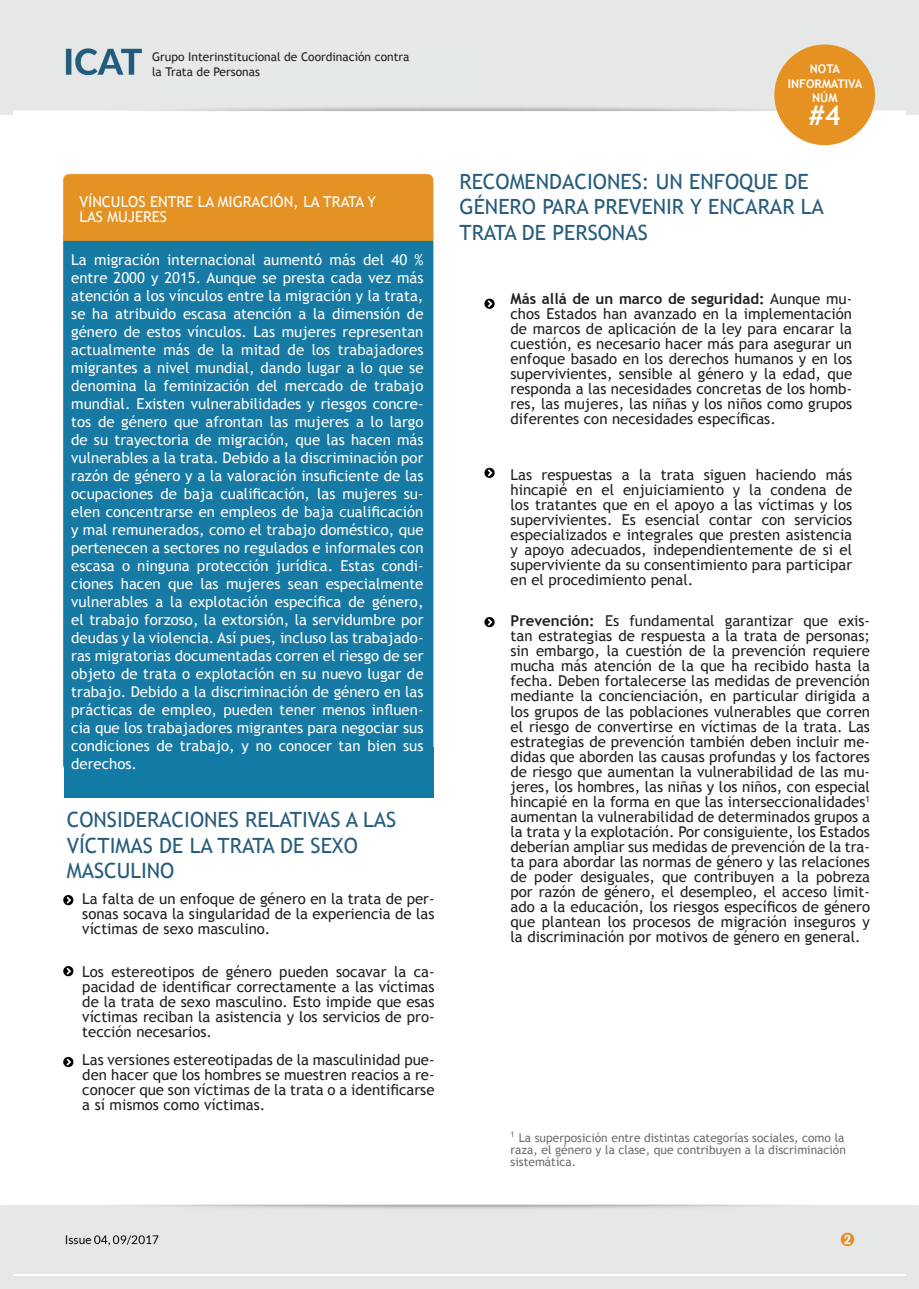
<style>
.page{position:relative;width:919px;height:1289px;background:#fff}
.page>*{position:absolute;margin:0;border:0;box-sizing:border-box;transform-origin:0 0}
.t1{font:700 27px "Trebuchet MS";color:#fff}
.t2{font:21px/25.2px "Trebuchet MS";color:#265c7d}
.t3{font:15px/15px "Trebuchet MS";color:#231f20;text-align:justify}
.t4{font:15px/18px "Trebuchet MS";color:#fff;text-align:justify}
.t5{font:12px/12px "Trebuchet MS";color:#6c6d70;text-align:justify}
.t6{font:12px/15px "Trebuchet MS";color:#231f20}
.t7{font:700 12px/14.4px "Trebuchet MS";color:#fff;text-align:center}
.s1{font-weight:700}
</style>
<div class="page">
<img style="left:13px;top:13px;width:892px;height:1260px">
<div style="left:64px;top:747px;width:369px;height:50px;background:#117ba5"></div>
<div style="left:774px;top:44px;width:100px;height:101px;background:#e59223;border-radius:50%"></div>
<div style="left:147px;top:39px;width:333px;height:56px;background:#e5e9e8"></div>
<div style="left:13px;top:1276px;width:896px;height:12px;background:#e6e8e7"></div>
<div style="left:0;top:1205px;width:13px;height:83px;background:#e6e8e7"></div>
<div style="left:906px;top:1205px;width:12px;height:83px;background:#e6e8e7"></div>
<div style="left:13px;top:0;width:896px;height:13px;background:#e6e8e7"></div>
<div style="left:0;top:0;width:13px;height:114px;background:#e6e8e7"></div>
<div style="left:906px;top:0;width:12px;height:114px;background:#e6e8e7"></div>
<p class="t6" style="left:152px;top:50px;width:259px">Grupo Interinstitucional de Coordinación contra la Trata de Personas</p>
<p class="t4" style="left:79px;top:194px;width:298px;line-height:15px">VÍNCULOS ENTRE LA MIGRACIÓN, LA TRATA Y<br>LAS MUJERES</p>
<p class="t4" style="left:71px;top:251px;width:354px">La migración internacional aumentó más del 40 % entre 2000 y 2015. Aunque se presta cada vez más atención a los vínculos entre la migración y la trata, se ha atribuido escasa atención a la dimensión de género de estos vínculos. Las mujeres representan actualmente más de la mitad de los trabajadores migrantes a nivel mundial, dando lugar a lo que se denomina la feminización del mercado de trabajo mundial. Existen vulnerabilidades y riesgos concre&shy;tos de género que afrontan las mujeres a lo largo de su trayectoria de migración, que las hacen más vulnerables a la trata. Debido a la discriminación por razón de género y a la valoración insuficiente de las ocupaciones de baja cualificación, las mujeres su&shy;elen concentrarse en empleos de baja cualificación y mal remunerados, como el trabajo doméstico, que pertenecen a sectores no regulados e informales con escasa o ninguna protección jurídica. Estas condi&shy;ciones hacen que las mujeres sean especialmente vulnerables a la explotación específica de género, el trabajo forzoso, la extorsión, la servidumbre por deudas y la violencia. Así pues, incluso las trabajado&shy;ras migratorias documentadas corren el riesgo de ser objeto de trata o explotación en su nuevo lugar de trabajo. Debido a la discriminación de género en las prácticas de empleo, pueden tener menos influen&shy;cia que los trabajadores migrantes para negociar sus condiciones de trabajo, y no conocer tan bien sus derechos.</p>
<h2 class="t2" style="left:67px;top:807px;width:331px">CONSIDERACIONES RELATIVAS A LAS<br>VÍCTIMAS DE LA TRATA DE SEXO<br>MASCULINO</h2>
<p class="t3" style="left:82px;top:891px;width:354px">La falta de un enfoque de género en la trata de per&shy;sonas socava la singularidad de la experiencia de las víctimas de sexo masculino.</p>
<p class="t3" style="left:82px;top:964px;width:354px">Los estereotipos de género pueden socavar la ca&shy;pacidad de identificar correctamente a las víctimas de la trata de sexo masculino. Esto impide que esas víctimas reciban la asistencia y los servicios de pro&shy;tección necesarios.</p>
<p class="t3" style="left:82px;top:1052px;width:354px">Las versiones estereotipadas de la masculinidad pue&shy;den hacer que los hombres se muestren reacios a re&shy;conocer que son víctimas de la trata o a identificarse a sí mismos como víctimas.</p>
<p class="t7" style="left:787px;top:62px;width:76px">NOTA<br>INFORMATIVA<br>NÚM</p>
<h1 class="t1" style="left:808px;top:98px;width:33px">#4</h1>
<h2 class="t2" style="left:459px;top:169px;width:366px">RECOMENDACIONES: UN ENFOQUE DE<br>GÉNERO PARA PREVENIR Y ENCARAR LA<br>TRATA DE PERSONAS</h2>
<p class="t3" style="left:510px;top:292px;width:343px"><span class="s1">Más allá de un marco de seguridad:</span> Aunque mu&shy;chos Estados han avanzado en la implementación de marcos de aplicación de la ley para encarar la cuestión, es necesario hacer más para asegurar un enfoque basado en los derechos humanos y en los supervivientes, sensible al género y la edad, que responda a las necesidades concretas de los homb&shy;res, las mujeres, las niñas y los niños como grupos diferentes con necesidades específicas.</p>
<p class="t3" style="left:510px;top:468px;width:343px">Las respuestas a la trata siguen haciendo más hincapié en el enjuiciamiento y la condena de los tratantes que en el apoyo a las víctimas y los supervivientes. Es esencial contar con servicios especializados e integrales que presten asistencia y apoyo adecuados, independientemente de si el superviviente da su consentimiento para participar en el procedimiento penal.</p>
<p class="t3" style="left:510px;top:614px;width:361px"><span class="s1">Prevención:</span> Es fundamental garantizar que exis&shy;tan estrategias de respuesta a la trata de personas; sin embargo, la cuestión de la prevención requiere mucha más atención de la que ha recibido hasta la fecha. Deben fortalecerse las medidas de prevención mediante la concienciación, en particular dirigida a los grupos de las poblaciones vulnerables que corren el riesgo de convertirse en víctimas de la trata. Las estrategias de prevención también deben incluir me&shy;didas que aborden las causas profundas y los factores de riesgo que aumentan la vulnerabilidad de las mu&shy;jeres, los hombres, las niñas y los niños, con especial hincapié en la forma en que las interseccionalidades<sup>1 </sup>aumentan la vulnerabilidad de determinados grupos a la trata y la explotación. Por consiguiente, los Estados deberían ampliar sus medidas de prevención de la tra&shy;ta para abordar las normas de género y las relaciones de poder desiguales, que contribuyen a la pobreza por razón de género, el desempleo, el acceso limit&shy;ado a la educación, los riesgos específicos de género que plantean los procesos de migración inseguros y la discriminación por motivos de género en general.</p>
<p class="t5" style="left:510px;top:1131px;width:337px"><sup>1</sup> La superposición entre distintas categorías sociales, como la raza, el género y la clase, que contribuyen a la discriminación sistemática.</p>
</div>
